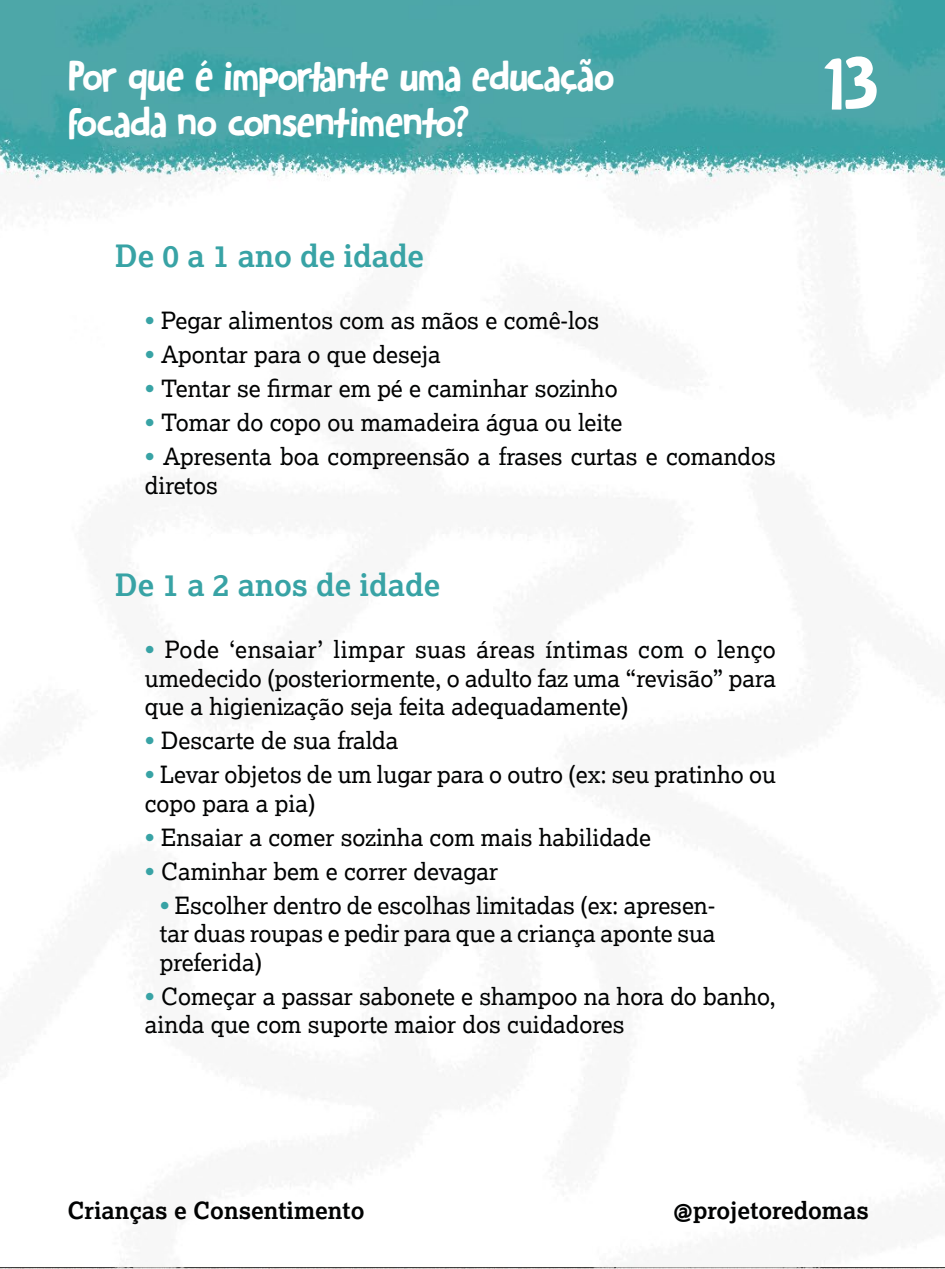
<style>
.page{position:relative;width:945px;height:1269px;background:#fff}
.page>*{position:absolute;margin:0;border:0;box-sizing:border-box;transform-origin:0 0}
.t1{font:65.62px "DK Hobgoblin";color:#fff}
.t2{font:38.5px/46.2px "DK Hobgoblin";letter-spacing:-.035em;color:#fff}
.t3{font:700 30.62px "Lexia";color:#38a3a5}
.t4{font:23.62px/28.3px "Lexia";color:#010202}
.t5{font:700 23.62px "Lexia";color:#010202}
.s1{color:#38a3a5}
</style>
<div class="page">
<img style="left:0;top:0;width:945px;height:1269px">
<h2 class="t2" style="left:68px;top:51px;width:548px">Por que é importante uma educação focada no consentimento?</h2>
<p class="t3" style="left:115px;top:236px;width:310px">De 0 a 1 ano de idade</p>
<p class="t4" style="left:145px;top:306px;width:456px"><span class="s1">•</span> Pegar alimentos com as mãos e comê-los</p>
<p class="t4" style="left:145px;top:340px;width:297px"><span class="s1">•</span> Apontar para o que deseja</p>
<p class="t4" style="left:145px;top:374px;width:474px"><span class="s1">•</span> Tentar se firmar em pé e caminhar sozinho</p>
<p class="t4" style="left:145px;top:408px;width:479px"><span class="s1">•</span> Tomar do copo ou mamadeira água ou leite</p>
<p class="t4" style="left:145px;top:442px;width:633px"><span class="s1">•</span> Apresenta boa compreensão a frases curtas e comandos diretos</p>
<p class="t3" style="left:115px;top:565px;width:327px">De 1 a 2 anos de idade</p>
<p class="t4" style="left:145px;top:635px;width:633px;text-align:justify"><span class="s1">•</span> Pode ‘ensaiar’ limpar suas áreas íntimas com o lenço umedecido (posteriormente, o adulto faz uma “revisão” para que a higienização seja feita adequadamente)</p>
<p class="t4" style="left:145px;top:726px;width:255px"><span class="s1">•</span> Descarte de sua fralda</p>
<p class="t4" style="left:145px;top:760px;width:632px"><span class="s1">•</span> Levar objetos de um lugar para o outro (ex: seu pratinho ou copo para a pia)</p>
<p class="t4" style="left:145px;top:822px;width:508px"><span class="s1">•</span> Ensaiar a comer sozinha com mais habilidade</p>
<p class="t4" style="left:145px;top:856px;width:355px"><span class="s1">•</span> Caminhar bem e correr devagar</p>
<p class="t4" style="left:160px;top:890px;width:557px;text-align:justify"><span class="s1">•</span> Escolher dentro de escolhas limitadas (ex: apresen&shy;tar duas roupas e pedir para que a criança aponte sua preferida)</p>
<p class="t4" style="left:145px;top:981px;width:632px"><span class="s1">•</span> Começar a passar sabonete e shampoo na hora do banho, ainda que com suporte maior dos cuidadores</p>
<h1 class="t1" style="left:822px;top:37px;width:58px">13</h1>
<p class="t5" style="left:67px;top:1196px;width:299px">Crianças e Consentimento</p>
<p class="t5" style="left:673px;top:1196px;width:197px">@projetoredomas</p>
</div>
